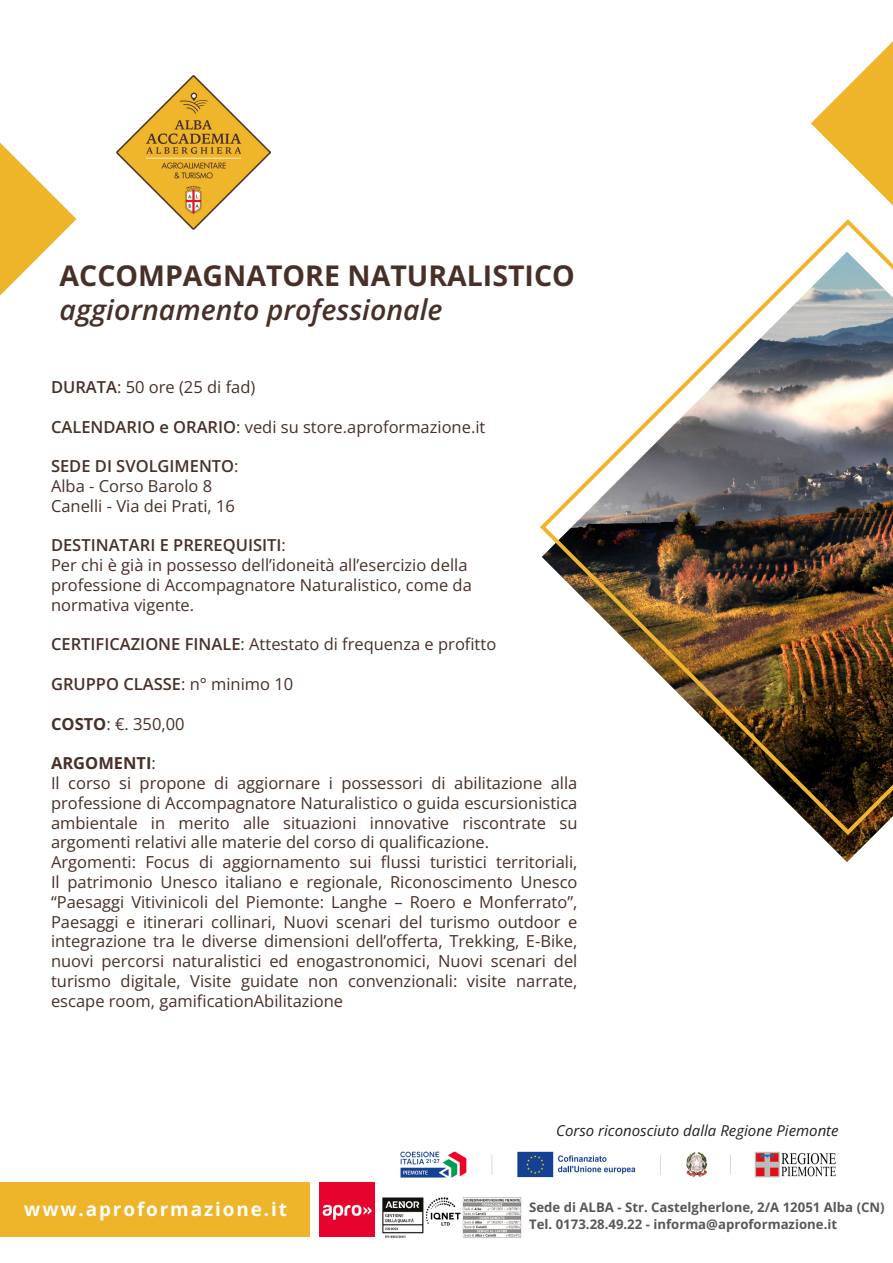
<style>
.page{position:relative;width:893px;height:1263px;background:#fff}
.page>*{position:absolute;margin:0;border:0;box-sizing:border-box;transform-origin:0 0}
.t1{font:700 28.5px "Open Sans";color:#483028}
.t2{font:italic 600 28.5px "Open Sans";color:#483028}
.t3{font:700 18.9px "Open Sans";letter-spacing:.1em;color:#fff}
.t4{font:16.5px/19.8px "Open Sans";color:#483028}
.t5{font:600 16.5px "Open Sans";color:#483028}
.t6{font:italic 15px "Open Sans";color:#231f20}
.t7{font:700 13.2px/17.1px "Open Sans";color:#57585a}
.s1{font-weight:600}
.s2{font-weight:400}
.s3{font-weight:700}
</style>
<div class="page">
<img style="left:540px;top:219px;width:353px;height:619px">
<img style="left:117px;top:75px;width:154px;height:155px">
<svg style="left:0;top:143px;width:77px;height:153px"></svg>
<svg style="left:811px;top:41px;width:82px;height:164px"></svg>
<div style="left:0;top:1182px;width:309px;height:54px;background:#efb52a"></div>
<img style="left:320px;top:1182px;width:54px;height:54px">
<img style="left:382px;top:1197px;width:140px;height:41px">
<img style="left:400px;top:1151px;width:436px;height:27px">
<h1 class="t1" style="left:60px;top:255px;width:517px">ACCOMPAGNATORE NATURALISTICO</h1>
<h1 class="t2" style="left:60px;top:290px;width:385px">aggiornamento professionale</h1>
<p class="t4" style="left:51px;top:377px;width:206px"><span class="s1">DURATA</span>: 50 ore (25 di fad)</p>
<p class="t4" style="left:51px;top:416px;width:436px"><span class="s1">CALENDARIO e ORARIO</span>: vedi su store.aproformazione.it</p>
<p class="t4" style="left:51px;top:456px;width:189px"><span class="s1">SEDE DI SVOLGIMENTO</span>:<br>Alba - Corso Barolo 8<br>Canelli - Via dei Prati, 16</p>
<p class="t4" style="left:51px;top:535px;width:422px"><span class="s1">DESTINATARI E PREREQUISITI</span>:<br>Per chi è già in possesso dell’idoneità all’esercizio della professione di Accompagnatore Naturalistico, come da normativa vigente.</p>
<p class="t4" style="left:51px;top:634px;width:447px"><span class="s1">CERTIFICAZIONE FINALE</span>: Attestato di frequenza e profitto</p>
<p class="t5" style="left:51px;top:673px;width:244px">GRUPPO CLASSE<span class="s2">: n° minimo 10</span></p>
<p class="t4" style="left:51px;top:713px;width:135px"><span class="s3">COSTO</span>: €. 350,00</p>
<p class="t4" style="left:51px;top:753px;width:528px"><span class="s3">ARGOMENTI</span>:<br>Il corso si propone di aggiornare i possessori di abilitazione alla professione di Accompagnatore Naturalistico o guida escursionistica ambientale in merito alle situazioni innovative riscontrate su argomenti relativi alle materie del corso di qualificazione.<br>Argomenti: Focus di aggiornamento sui flussi turistici territoriali, Il patrimonio Unesco italiano e regionale, Riconoscimento Unesco “Paesaggi Vitivinicoli del Piemonte: Langhe – Roero e Monferrato”, Paesaggi e itinerari collinari, Nuovi scenari del turismo outdoor e integrazione tra le diverse dimensioni dell’offerta, Trekking, E-Bike, nuovi percorsi naturalistici ed enogastronomici, Nuovi scenari del turismo digitale, Visite guidate non convenzionali: visite narrate, escape room, gamificationAbilitazione</p>
<p class="t6" style="left:556px;top:1120px;width:284px">Corso riconosciuto dalla Regione Piemonte</p>
<p class="t3" style="left:24px;top:1196px;width:264px">www.aproformazione.it</p>
<p class="t7" style="left:529px;top:1198px;width:357px">Sede di ALBA - Str. Castelgherlone, 2/A 12051 Alba (CN)<br>Tel. 0173.28.49.22 - informa@aproformazione.it</p>
</div>
